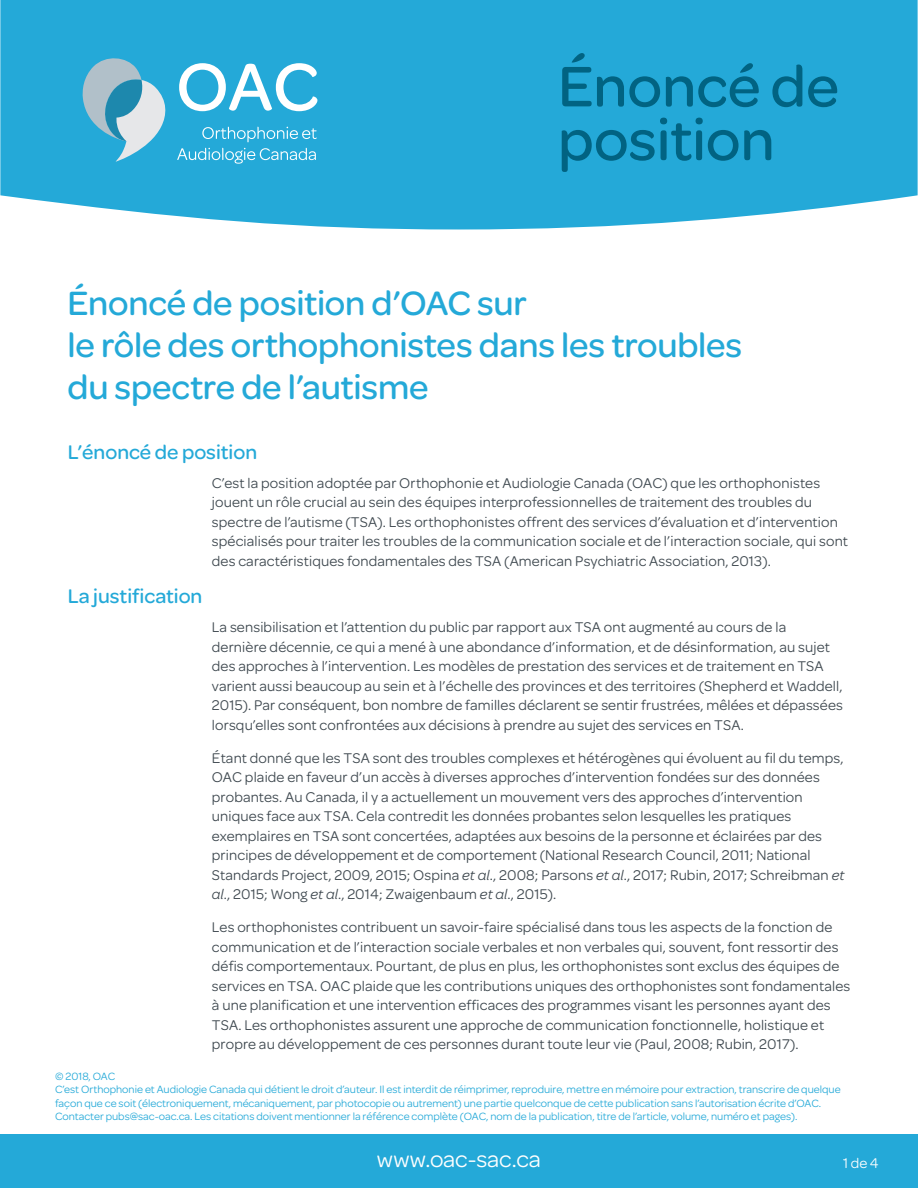
<style>
.page{position:relative;width:918px;height:1188px;background:#fff}
.page>*{position:absolute;margin:0;border:0;box-sizing:border-box;transform-origin:0 0}
.t1{font:500 60.9px/53.6px "Omnes";color:#016382}
.t2{font:500 36px/42px "Omnes";letter-spacing:-.005em;color:#24a9d8}
.t3{font:24px "Omnes";letter-spacing:-.005em;color:#fff}
.t4{font:500 21px "Omnes";color:#24a9d8}
.t5{font:15px/19.5px "Omnes";letter-spacing:.01em;color:#3d474e}
.t6{font:15px "Omnes";color:#fff}
.t7{font:11.25px/13.5px "Omnes";color:#24a9d8}
.s1{font-style:italic}
</style>
<div class="page">
<div style="left:0;top:0;width:918px;height:229px;background:#24a9d8"></div>
<div style="left:0;top:1134px;width:918px;height:54px;background:#24a9d8"></div>
<svg style="left:82px;top:54px;width:86px;height:108px;background:#6eb7d2"></svg>
<svg style="left:202px;top:127px;width:115px;height:15px;background:#4db9df"></svg>
<svg style="left:177px;top:148px;width:139px;height:16px;background:#4eb9df"></svg>
<svg style="left:179px;top:63px;width:138px;height:48px"></svg>
<h1 class="t1" style="left:558px;top:56px;width:283px">Énoncé de position</h1>
<h2 class="t2" style="left:68px;top:280px;width:676px">Énoncé de position d’OAC sur<br>le rôle des orthophonistes dans les troubles du spectre de l’autisme</h2>
<h3 class="t4" style="left:68px;top:438px;width:191px">L’énoncé de position</h3>
<p class="t5" style="left:212px;top:472px;width:638px">C’est la position adoptée par Orthophonie et Audiologie Canada (OAC) que les orthophonistes jouent un rôle crucial au sein des équipes interprofessionnelles de traitement des troubles du spectre de l’autisme (TSA). Les orthophonistes offrent des services d’évaluation et d’intervention spécialisés pour traiter les troubles de la communication sociale et de l’interaction sociale, qui sont des caractéristiques fondamentales des TSA (American Psychiatric Association, 2013).</p>
<h3 class="t4" style="left:68px;top:582px;width:136px">La justification</h3>
<p class="t5" style="left:212px;top:617px;width:633px">La sensibilisation et l’attention du public par rapport aux TSA ont augmenté au cours de la dernière décennie, ce qui a mené à une abondance d’information, et de désinformation, au sujet des approches à l’intervention. Les modèles de prestation des services et de traitement en TSA varient aussi beaucoup au sein et à l’échelle des provinces et des territoires (Shepherd et Waddell, 2015). Par conséquent, bon nombre de familles déclarent se sentir frustrées, mêlées et dépassées lorsqu’elles sont confrontées aux décisions à prendre au sujet des services en TSA.</p>
<p class="t5" style="left:212px;top:747px;width:634px">Étant donné que les TSA sont des troubles complexes et hétérogènes qui évoluent au fil du temps, OAC plaide en faveur d’un accès à diverses approches d’intervention fondées sur des données probantes. Au Canada, il y a actuellement un mouvement vers des approches d’intervention uniques face aux TSA. Cela contredit les données probantes selon lesquelles les pratiques exemplaires en TSA sont concertées, adaptées aux besoins de la personne et éclairées par des principes de développement et de comportement (National Research Council, 2011; National Standards Project, 2009, 2015; Ospina <span class="s1">et al</span>., 2008; Parsons <span class="s1">et al</span>., 2017; Rubin, 2017; Schreibman <span class="s1">et al</span>., 2015; Wong <span class="s1">et al</span>., 2014; Zwaigenbaum <span class="s1">et al</span>., 2015).</p>
<p class="t5" style="left:212px;top:917px;width:640px">Les orthophonistes contribuent un savoir-faire spécialisé dans tous les aspects de la fonction de communication et de l’interaction sociale verbales et non verbales qui, souvent, font ressortir des défis comportementaux. Pourtant, de plus en plus, les orthophonistes sont exclus des équipes de services en TSA. OAC plaide que les contributions uniques des orthophonistes sont fondamentales à une planification et une intervention efficaces des programmes visant les personnes ayant des TSA. Les orthophonistes assurent une approche de communication fonctionnelle, holistique et propre au développement de ces personnes durant toute leur vie (Paul, 2008; Rubin, 2017).</p>
<p class="t7" style="left:55px;top:1068px;width:787px">© 2018, OAC<br>C’est Orthophonie et Audiologie Canada qui détient le droit d’auteur. Il est interdit de réimprimer, reproduire, mettre en mémoire pour extraction, transcrire de quelque façon que ce soit (électroniquement, mécaniquement, par photocopie ou autrement) une partie quelconque de cette publication sans l’autorisation écrite d’OAC.<br>Contacter pubs@sac-oac.ca. Les citations doivent mentionner la référence complète (OAC, nom de la publication, titre de l’article, volume, numéro et pages).</p>
<h3 class="t3" style="left:377px;top:1143px;width:166px">www.oac-sac.ca</h3>
<p class="t6" style="left:843px;top:1153px;width:37px">1 de 4</p>
</div>
